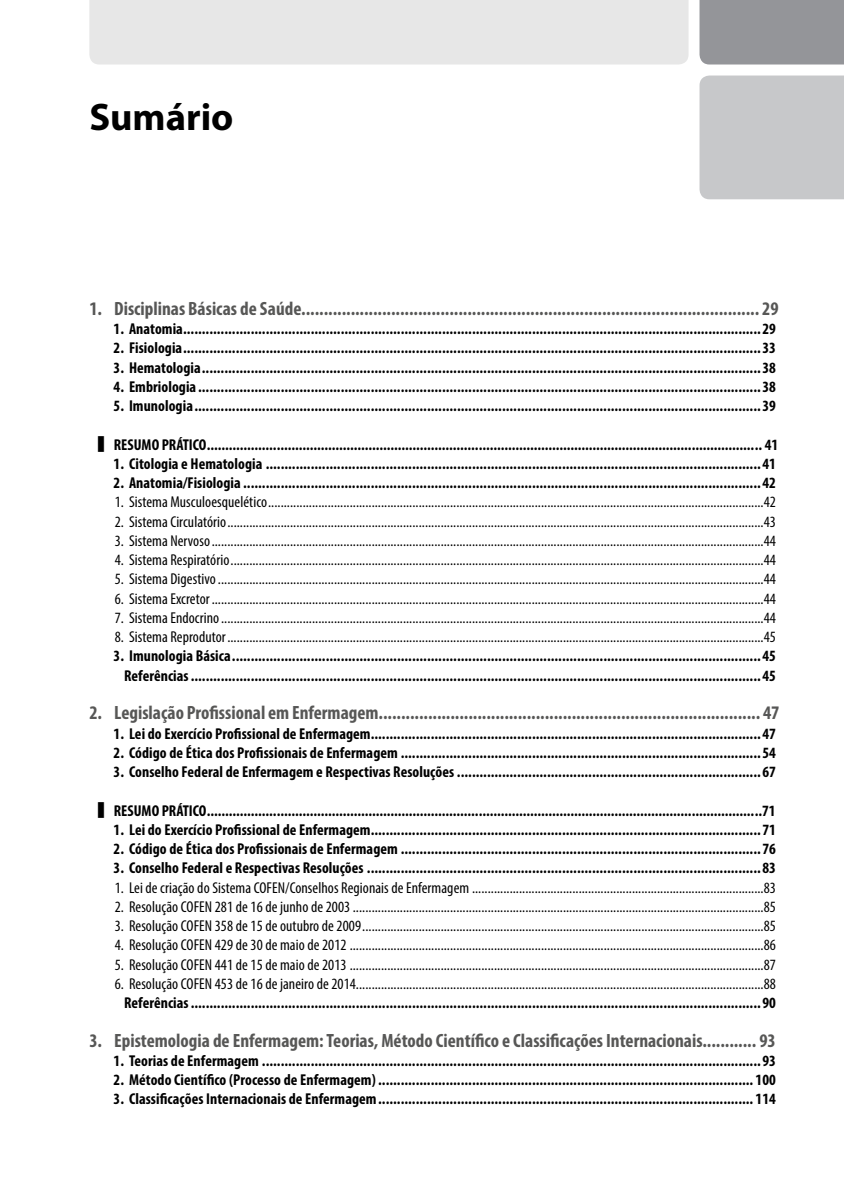
<style>
.page{position:relative;width:844px;height:1191px;background:#fff}
.page>*{position:absolute;margin:0;border:0;box-sizing:border-box;transform-origin:0 0}
.t1{font:700 38.5px "Myriad Pro";color:#000}
.t2{font:700 condensed 19.25px "Myriad Pro";color:#575756}
.t3{font:700 condensed 15.75px/19.2px "Myriad Pro";letter-spacing:.005em;color:#000;text-align:right}
.t4{font:condensed 15.75px "Myriad Pro";letter-spacing:.005em;color:#000}
.s1{font-family:"Koz Go Pr 6 N";font-weight:400;font-stretch:normal}
</style>
<div class="page">
<div style="left:89px;top:0;width:599px;height:64px;background:#e7e7e7"></div>
<div style="left:699px;top:0;width:144px;height:64px;background:#949599"></div>
<div style="left:699px;top:75px;width:144px;height:124px;background:#c7c8ca"></div>
<h1 class="t1" style="left:89px;top:92px;width:146px">Sumário</h1>
<p class="t2" style="left:89px;top:296px;width:690px">1. Disciplinas Básicas de Saúde...................................................................................................... 29</p>
<p class="t3" style="left:113px;top:319px;width:663px">1. Anatomia..........................................................................................................................................................29</p>
<p class="t3" style="left:113px;top:338px;width:663px">2. Fisiologia..........................................................................................................................................................33</p>
<p class="t3" style="left:113px;top:357px;width:663px">3. Hematologia.....................................................................................................................................................38</p>
<p class="t3" style="left:113px;top:377px;width:663px">4. Embriologia ......................................................................................................................................................38</p>
<p class="t3" style="left:113px;top:396px;width:663px">5. Imunologia.......................................................................................................................................................39</p>
<p class="t3" style="left:98px;top:434px;width:681px"><span class="s1">▍</span>RESUMO PRÁTICO....................................................................................................................................................... 41</p>
<p class="t3" style="left:113px;top:454px;width:663px">1. Citologia e Hematologia ....................................................................................................................................41</p>
<p class="t3" style="left:113px;top:473px;width:663px">2. Anatomia/Fisiologia ..........................................................................................................................................42</p>
<p class="t4" style="left:115px;top:492px;width:662px">1. Sistema Musculoesquelético..............................................................................................................................................................42</p>
<p class="t4" style="left:115px;top:512px;width:662px">2. Sistema Circulatório...........................................................................................................................................................................43</p>
<p class="t4" style="left:115px;top:531px;width:662px">3. Sistema Nervoso................................................................................................................................................................................44</p>
<p class="t4" style="left:115px;top:550px;width:662px">4. Sistema Respiratório..........................................................................................................................................................................44</p>
<p class="t4" style="left:115px;top:569px;width:662px">5. Sistema Digestivo..............................................................................................................................................................................44</p>
<p class="t4" style="left:115px;top:589px;width:662px">6. Sistema Excretor ................................................................................................................................................................................44</p>
<p class="t4" style="left:115px;top:608px;width:662px">7. Sistema Endocrino.............................................................................................................................................................................44</p>
<p class="t4" style="left:115px;top:627px;width:662px">8. Sistema Reprodutor...........................................................................................................................................................................45</p>
<p class="t3" style="left:113px;top:646px;width:663px">3. Imunologia Básica.............................................................................................................................................45<br>Referências........................................................................................................................................................45</p>
<p class="t2" style="left:89px;top:701px;width:691px">2. Legislação Profissional em Enfermagem..................................................................................... 47</p>
<p class="t3" style="left:113px;top:723px;width:663px">1. Lei do Exercício Profissional de Enfermagem........................................................................................................47</p>
<p class="t3" style="left:113px;top:742px;width:663px">2. Código de Ética dos Profissionais de Enfermagem ................................................................................................54</p>
<p class="t3" style="left:113px;top:762px;width:663px">3. Conselho Federal de Enfermagem e Respectivas Resoluções .................................................................................67</p>
<p class="t3" style="left:98px;top:800px;width:678px"><span class="s1">▍</span>RESUMO PRÁTICO.......................................................................................................................................................71</p>
<p class="t3" style="left:113px;top:819px;width:663px">1. Lei do Exercício Profissional de Enfermagem........................................................................................................71</p>
<p class="t3" style="left:113px;top:839px;width:663px">2. Código de Ética dos Profissionais de Enfermagem ................................................................................................76</p>
<p class="t3" style="left:113px;top:858px;width:663px">3. Conselho Federal e Respectivas Resoluções .........................................................................................................83</p>
<p class="t4" style="left:115px;top:877px;width:662px">1. Lei de criação do Sistema COFEN/Conselhos Regionais de Enfermagem .............................................................................................83</p>
<p class="t4" style="left:115px;top:897px;width:662px">2. Resolução COFEN 281 de 16 de junho de 2003...................................................................................................................................85</p>
<p class="t4" style="left:115px;top:916px;width:662px">3. Resolução COFEN 358 de 15 de outubro de 2009................................................................................................................................85</p>
<p class="t4" style="left:115px;top:935px;width:662px">4. Resolução COFEN 429 de 30 de maio de 2012 ....................................................................................................................................86</p>
<p class="t4" style="left:115px;top:954px;width:662px">5. Resolução COFEN 441 de 15 de maio de 2013 ....................................................................................................................................87</p>
<p class="t4" style="left:115px;top:974px;width:662px">6. Resolução COFEN 453 de 16 de janeiro de 2014..................................................................................................................................88</p>
<p class="t3" style="left:124px;top:992px;width:653px">Referências........................................................................................................................................................90</p>
<p class="t2" style="left:89px;top:1028px;width:687px">3. Epistemologia de Enfermagem: Teorias, Método Científico e Classificações Internacionais............ 93</p>
<p class="t3" style="left:113px;top:1050px;width:663px">1. Teorias de Enfermagem .....................................................................................................................................93</p>
<p class="t3" style="left:113px;top:1070px;width:663px">2. Método Científico (Processo de Enfermagem) .................................................................................................... 100</p>
<p class="t3" style="left:113px;top:1089px;width:663px">3. Classificações Internacionais de Enfermagem.................................................................................................... 114</p>
</div>
